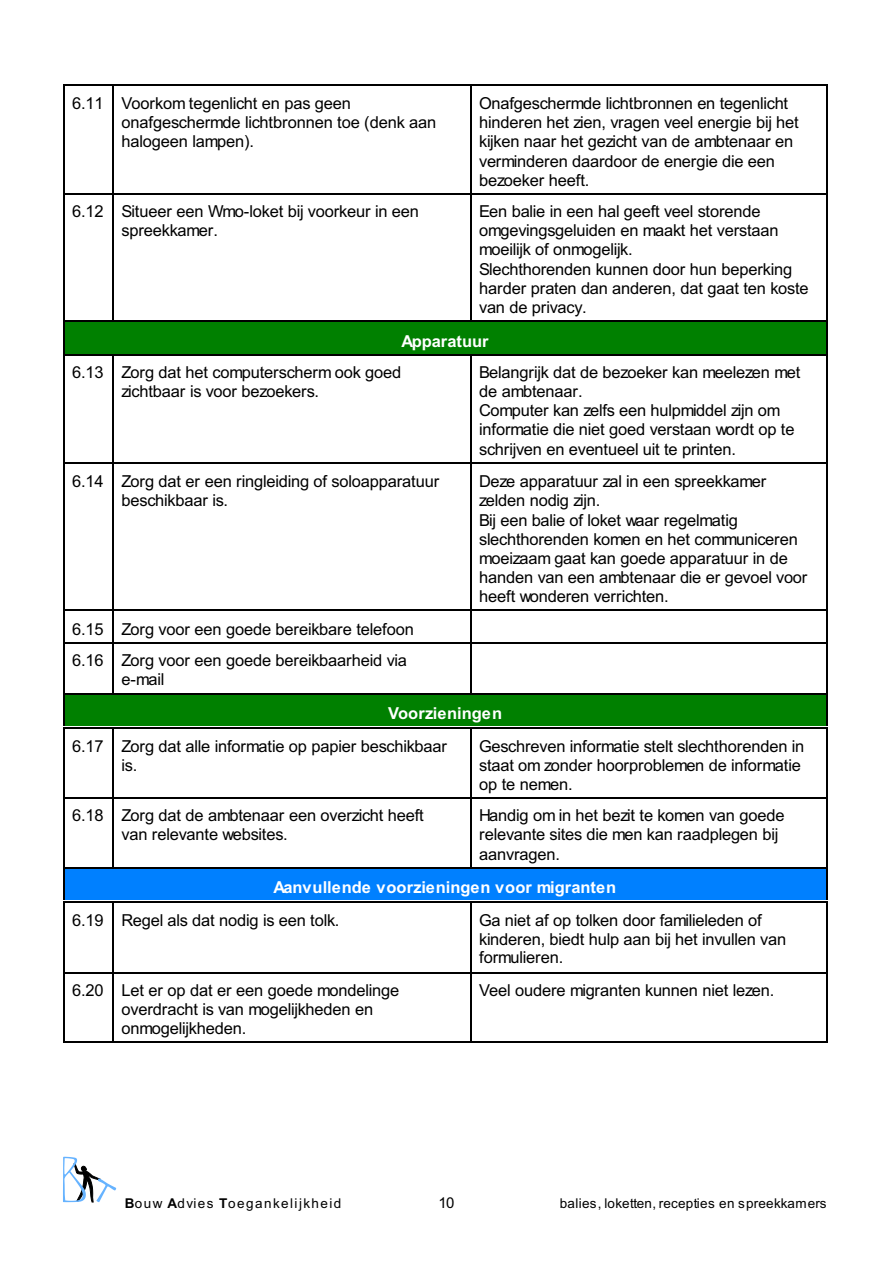
<style>
.page{position:relative;width:893px;height:1263px;background:#fff}
.page>*{position:absolute;margin:0;border:0;box-sizing:border-box;transform-origin:0 0}
.t1{font:16.5px/19.2px "Arial";letter-spacing:-.01em;color:#000}
.t2{font:700 16.5px "Arial";color:#fff}
.t3{font:15px "Arial";color:#000}
.t4{font:13.5px "Arial";letter-spacing:.025em;color:#000}
.t5{font:13.5px "Arial";letter-spacing:.11em;color:#000}
.s1{font-weight:700}
</style>
<div class="page">
<hr style="left:63px;top:84px;width:1px;height:109px;background:#000">
<hr style="left:63px;top:84px;width:49px;height:2px;background:#000">
<hr style="left:112px;top:84px;width:1px;height:109px;background:#000">
<hr style="left:112px;top:84px;width:358px;height:2px;background:#000">
<hr style="left:470px;top:84px;width:1px;height:109px;background:#000">
<hr style="left:827px;top:84px;width:1px;height:109px;background:#000">
<hr style="left:470px;top:84px;width:358px;height:2px;background:#000">
<hr style="left:63px;top:194px;width:1px;height:127px;background:#000">
<hr style="left:63px;top:194px;width:49px;height:1px;background:#000">
<hr style="left:112px;top:194px;width:1px;height:127px;background:#000">
<hr style="left:112px;top:194px;width:358px;height:1px;background:#000">
<hr style="left:470px;top:194px;width:1px;height:127px;background:#000">
<hr style="left:827px;top:194px;width:1px;height:127px;background:#000">
<hr style="left:470px;top:194px;width:358px;height:1px;background:#000">
<div style="left:63px;top:321px;width:49px;height:33px;background:#008000"></div>
<hr style="left:63px;top:321px;width:1px;height:33px;background:#000">
<hr style="left:63px;top:321px;width:49px;height:1px;background:#000">
<div style="left:112px;top:321px;width:358px;height:33px;background:#008000"></div>
<hr style="left:112px;top:321px;width:358px;height:1px;background:#000">
<div style="left:470px;top:321px;width:358px;height:33px;background:#008000"></div>
<hr style="left:827px;top:321px;width:1px;height:33px;background:#000">
<hr style="left:470px;top:321px;width:358px;height:1px;background:#000">
<hr style="left:63px;top:354px;width:1px;height:109px;background:#000">
<hr style="left:63px;top:354px;width:49px;height:2px;background:#000">
<hr style="left:112px;top:354px;width:1px;height:109px;background:#000">
<hr style="left:112px;top:354px;width:358px;height:2px;background:#000">
<hr style="left:470px;top:354px;width:1px;height:109px;background:#000">
<hr style="left:827px;top:354px;width:1px;height:109px;background:#000">
<hr style="left:470px;top:354px;width:358px;height:2px;background:#000">
<hr style="left:63px;top:462px;width:1px;height:147px;background:#000">
<hr style="left:63px;top:462px;width:49px;height:2px;background:#000">
<hr style="left:112px;top:462px;width:1px;height:147px;background:#000">
<hr style="left:112px;top:462px;width:358px;height:2px;background:#000">
<hr style="left:470px;top:462px;width:1px;height:147px;background:#000">
<hr style="left:827px;top:462px;width:1px;height:147px;background:#000">
<hr style="left:470px;top:462px;width:358px;height:2px;background:#000">
<hr style="left:63px;top:610px;width:1px;height:32px;background:#000">
<hr style="left:63px;top:610px;width:49px;height:1px;background:#000">
<hr style="left:112px;top:610px;width:1px;height:32px;background:#000">
<hr style="left:112px;top:610px;width:358px;height:1px;background:#000">
<hr style="left:470px;top:610px;width:1px;height:32px;background:#000">
<hr style="left:827px;top:610px;width:1px;height:32px;background:#000">
<hr style="left:470px;top:610px;width:358px;height:1px;background:#000">
<hr style="left:63px;top:642px;width:1px;height:52px;background:#000">
<hr style="left:63px;top:642px;width:49px;height:2px;background:#000">
<hr style="left:112px;top:642px;width:1px;height:52px;background:#000">
<hr style="left:112px;top:642px;width:358px;height:2px;background:#000">
<hr style="left:470px;top:642px;width:1px;height:52px;background:#000">
<hr style="left:827px;top:642px;width:1px;height:52px;background:#000">
<hr style="left:470px;top:642px;width:358px;height:2px;background:#000">
<div style="left:63px;top:693px;width:49px;height:33px;background:#008000"></div>
<hr style="left:63px;top:693px;width:1px;height:33px;background:#000">
<hr style="left:63px;top:693px;width:49px;height:1px;background:#000">
<div style="left:112px;top:693px;width:358px;height:33px;background:#008000"></div>
<hr style="left:112px;top:693px;width:358px;height:1px;background:#000">
<div style="left:470px;top:693px;width:358px;height:33px;background:#008000"></div>
<hr style="left:827px;top:693px;width:1px;height:33px;background:#000">
<hr style="left:470px;top:693px;width:358px;height:1px;background:#000">
<hr style="left:63px;top:727px;width:1px;height:70px;background:#000">
<hr style="left:63px;top:727px;width:49px;height:1px;background:#000">
<hr style="left:112px;top:727px;width:1px;height:70px;background:#000">
<hr style="left:112px;top:727px;width:358px;height:1px;background:#000">
<hr style="left:470px;top:727px;width:1px;height:70px;background:#000">
<hr style="left:827px;top:727px;width:1px;height:70px;background:#000">
<hr style="left:470px;top:727px;width:358px;height:1px;background:#000">
<hr style="left:63px;top:798px;width:1px;height:70px;background:#000">
<hr style="left:63px;top:798px;width:49px;height:1px;background:#000">
<hr style="left:112px;top:798px;width:1px;height:70px;background:#000">
<hr style="left:112px;top:798px;width:358px;height:1px;background:#000">
<hr style="left:470px;top:798px;width:1px;height:70px;background:#000">
<hr style="left:827px;top:798px;width:1px;height:70px;background:#000">
<hr style="left:470px;top:798px;width:358px;height:1px;background:#000">
<div style="left:63px;top:867px;width:49px;height:33px;background:#0080ff"></div>
<hr style="left:63px;top:867px;width:1px;height:33px;background:#000">
<hr style="left:63px;top:867px;width:49px;height:2px;background:#000">
<div style="left:112px;top:867px;width:358px;height:33px;background:#0080ff"></div>
<hr style="left:112px;top:867px;width:358px;height:2px;background:#000">
<div style="left:470px;top:867px;width:358px;height:33px;background:#0080ff"></div>
<hr style="left:827px;top:867px;width:1px;height:33px;background:#000">
<hr style="left:470px;top:867px;width:358px;height:2px;background:#000">
<hr style="left:63px;top:901px;width:1px;height:70px;background:#000">
<hr style="left:63px;top:901px;width:49px;height:1px;background:#000">
<hr style="left:112px;top:901px;width:1px;height:70px;background:#000">
<hr style="left:112px;top:901px;width:358px;height:1px;background:#000">
<hr style="left:470px;top:901px;width:1px;height:70px;background:#000">
<hr style="left:827px;top:901px;width:1px;height:70px;background:#000">
<hr style="left:470px;top:901px;width:358px;height:1px;background:#000">
<hr style="left:63px;top:972px;width:1px;height:70px;background:#000">
<hr style="left:63px;top:972px;width:49px;height:1px;background:#000">
<hr style="left:63px;top:1041px;width:49px;height:1px;background:#000">
<hr style="left:112px;top:972px;width:1px;height:70px;background:#000">
<hr style="left:112px;top:972px;width:358px;height:1px;background:#000">
<hr style="left:112px;top:1041px;width:358px;height:1px;background:#000">
<hr style="left:470px;top:972px;width:1px;height:70px;background:#000">
<hr style="left:827px;top:972px;width:1px;height:70px;background:#000">
<hr style="left:470px;top:972px;width:358px;height:1px;background:#000">
<hr style="left:470px;top:1041px;width:358px;height:1px;background:#000">
<svg style="left:63px;top:1157px;width:53px;height:45px"></svg>
<p class="t1" style="left:122px;top:95px;width:316px;text-indent:-50px">6.11 Voorkom tegenlicht en pas geen onafgeschermde lichtbronnen toe (denk aan halogeen lampen).</p>
<p class="t1" style="left:479px;top:95px;width:321px">Onafgeschermde lichtbronnen en tegenlicht hinderen het zien, vragen veel energie bij het kijken naar het gezicht van de ambtenaar en verminderen daardoor de energie die een bezoeker heeft.</p>
<p class="t1" style="left:122px;top:203px;width:299px;text-indent:-50px">6.12 Situeer een Wmo-loket bij voorkeur in een spreekkamer.</p>
<p class="t1" style="left:479px;top:203px;width:331px">Een balie in een hal geeft veel storende omgevingsgeluiden en maakt het verstaan moeilijk of onmogelijk.<br>Slechthorenden kunnen door hun beperking harder praten dan anderen, dat gaat ten koste van de privacy.</p>
<p class="t2" style="left:402px;top:335px;width:89px">Apparatuur</p>
<p class="t1" style="left:122px;top:364px;width:281px;text-indent:-50px">6.13 Zorg dat het computerscherm ook goed zichtbaar is voor bezoekers.</p>
<p class="t1" style="left:479px;top:364px;width:323px">Belangrijk dat de bezoeker kan meelezen met de ambtenaar.<br>Computer kan zelfs een hulpmiddel zijn om informatie die niet goed verstaan wordt op te schrijven en eventueel uit te printen.</p>
<p class="t1" style="left:122px;top:473px;width:319px;text-indent:-50px">6.14 Zorg dat er een ringleiding of soloapparatuur beschikbaar is.</p>
<p class="t1" style="left:479px;top:473px;width:330px">Deze apparatuur zal in een spreekkamer zelden nodig zijn.<br>Bij een balie of loket waar regelmatig slechthorenden komen en het communiceren moeizaam gaat kan goede apparatuur in de handen van een ambtenaar die er gevoel voor heeft wonderen verrichten.</p>
<p class="t1" style="left:72px;top:614px;width:343px;line-height:31.5px">6.15 Zorg voor een goede bereikbare telefoon<br>6.16 Zorg voor een goede bereikbaarheid via</p>
<p class="t1" style="left:122px;top:671px;width:44px">e-mail</p>
<p class="t2" style="left:388px;top:707px;width:116px">Voorzieningen</p>
<p class="t1" style="left:122px;top:738px;width:327px;text-indent:-50px">6.17 Zorg dat alle informatie op papier beschikbaar is.</p>
<p class="t1" style="left:479px;top:738px;width:327px">Geschreven informatie stelt slechthorenden in staat om zonder hoorproblemen de informatie op te nemen.</p>
<p class="t1" style="left:122px;top:807px;width:304px;text-indent:-50px">6.18 Zorg dat de ambtenaar een overzicht heeft van relevante websites.</p>
<p class="t1" style="left:479px;top:807px;width:307px">Handig om in het bezit te komen van goede relevante sites die men kan raadplegen bij aanvragen.</p>
<p class="t2" style="left:273px;top:881px;width:344px">Aanvullende voorzieningen voor migranten</p>
<p class="t1" style="left:72px;top:912px;width:269px">6.19 Regel als dat nodig is een tolk.</p>
<p class="t1" style="left:479px;top:912px;width:308px;line-height:18.6px">Ga niet af op tolken door familieleden of kinderen, biedt hulp aan bij het invullen van formulieren.</p>
<p class="t1" style="left:122px;top:982px;width:279px;text-indent:-50px">6.20 Let er op dat er een goede mondelinge overdracht is van mogelijkheden en onmogelijkheden.</p>
<p class="t1" style="left:479px;top:982px;width:297px">Veel oudere migranten kunnen niet lezen.</p>
<p class="t5" style="left:125px;top:1198px;width:218px"><span class="s1">B</span>ouw <span class="s1">A</span>dvies <span class="s1">T</span>oegankelijkheid</p>
<p class="t3" style="left:438px;top:1197px;width:18px">10</p>
<p class="t4" style="left:560px;top:1198px;width:268px">balies, loketten, recepties en spreekkamers</p>
</div>
